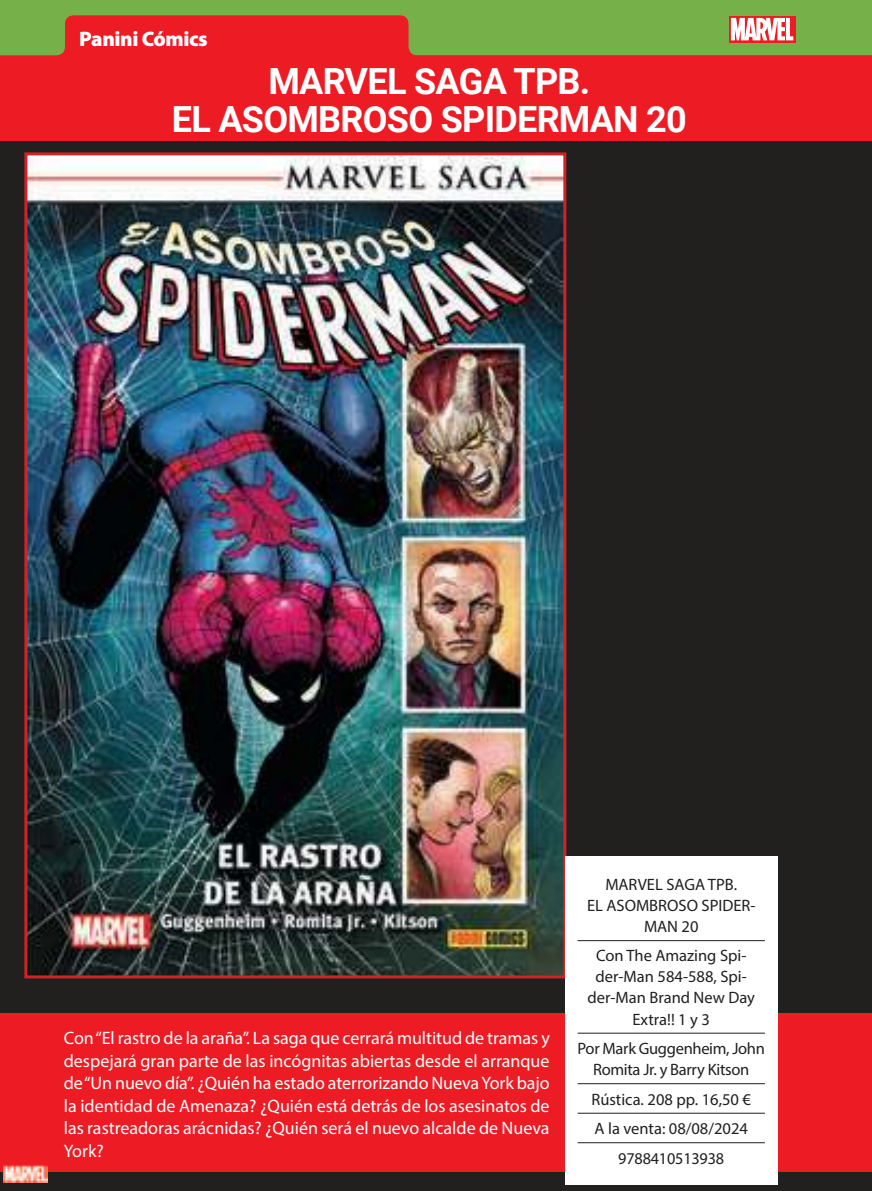
<style>
.page{position:relative;width:872px;height:1191px;background:#fff}
.page>*{position:absolute;margin:0;border:0;box-sizing:border-box;transform-origin:0 0}
.t1{font:700 36px/38.5px "Roboto";letter-spacing:-.02em;color:#fff;text-align:center}
.t2{font:900 21px "Myriad Pro";letter-spacing:-.02em;color:#fff}
.t3{font:18px/22.5px "Myriad Pro";color:#fff;text-align:justify}
.t4{font:16.5px/21px "Myriad Pro";color:#221f1f;text-align:center}
.t5{font:16.5px/21px "Myriad Pro";letter-spacing:-.02em;color:#221f1f;text-align:center}
</style>
<div class="page">
<div style="left:0;top:125px;width:872px;height:1066px;background:#221f1f"></div>
<img style="left:28px;top:156px;width:534px;height:818px">
<div style="left:24px;top:152px;width:542px;height:826px;border:3px solid #d12229"></div>
<div style="left:0;top:3px;width:872px;height:138px;background:#ed1c24"></div>
<svg style="left:0;top:0;width:872px;height:56px;fill:#75b049"></svg>
<div style="left:0;top:1013px;width:872px;height:158px;background:#ed1c24"></div>
<div style="left:565px;top:856px;width:212px;height:328px;background:#fff"></div>
<hr style="left:577px;top:940px;width:188px;height:1px;background:#221f1f">
<hr style="left:577px;top:1033px;width:188px;height:1px;background:#221f1f">
<hr style="left:577px;top:1083px;width:188px;height:1px;background:#221f1f">
<hr style="left:577px;top:1113px;width:188px;height:1px;background:#221f1f">
<hr style="left:577px;top:1142px;width:188px;height:1px;background:#221f1f">
<svg style="left:729px;top:16px;width:66px;height:27px"></svg>
<svg style="left:731px;top:18px;width:62px;height:22px"></svg>
<img style="left:4px;top:1165px;width:44px;height:17px">
<p class="t2" style="left:79px;top:31px;width:130px">Panini Cómics</p>
<h1 class="t1" style="left:172px;top:64px;width:516px">MARVEL SAGA TPB.<br>EL ASOMBROSO SPIDERMAN 20</h1>
<p class="t3" style="left:64px;top:1027px;width:487px">Con “El rastro de la araña”. La saga que cerrará multitud de tramas y despejará gran parte de las incógnitas abiertas desde el arranque de “Un nuevo día”. ¿Quién ha estado aterrorizando Nueva York bajo la identidad de Amenaza? ¿Quién está detrás de los asesinatos de las rastreadoras arácnidas? ¿Quién será el nuevo alcalde de Nueva York?</p>
<p class="t4" style="left:587px;top:874px;width:170px">MARVEL SAGA TPB.<br>EL ASOMBROSO SPIDER-<br>MAN 20</p>
<p class="t4" style="left:587px;top:946px;width:169px">Con The Amazing Spi&shy;der-Man 584-588, Spi&shy;der-Man Brand New Day<br>Extra!! 1 y 3</p>
<p class="t5" style="left:577px;top:1038px;width:189px">Por Mark Guggenheim, John<br>Romita Jr. y Barry Kitson</p>
<p class="t4" style="left:591px;top:1084px;width:161px;line-height:29.5px">Rústica. 208 pp. 16,50 €<br>A la venta: 08/08/2024<br>9788410513938</p>
</div>
